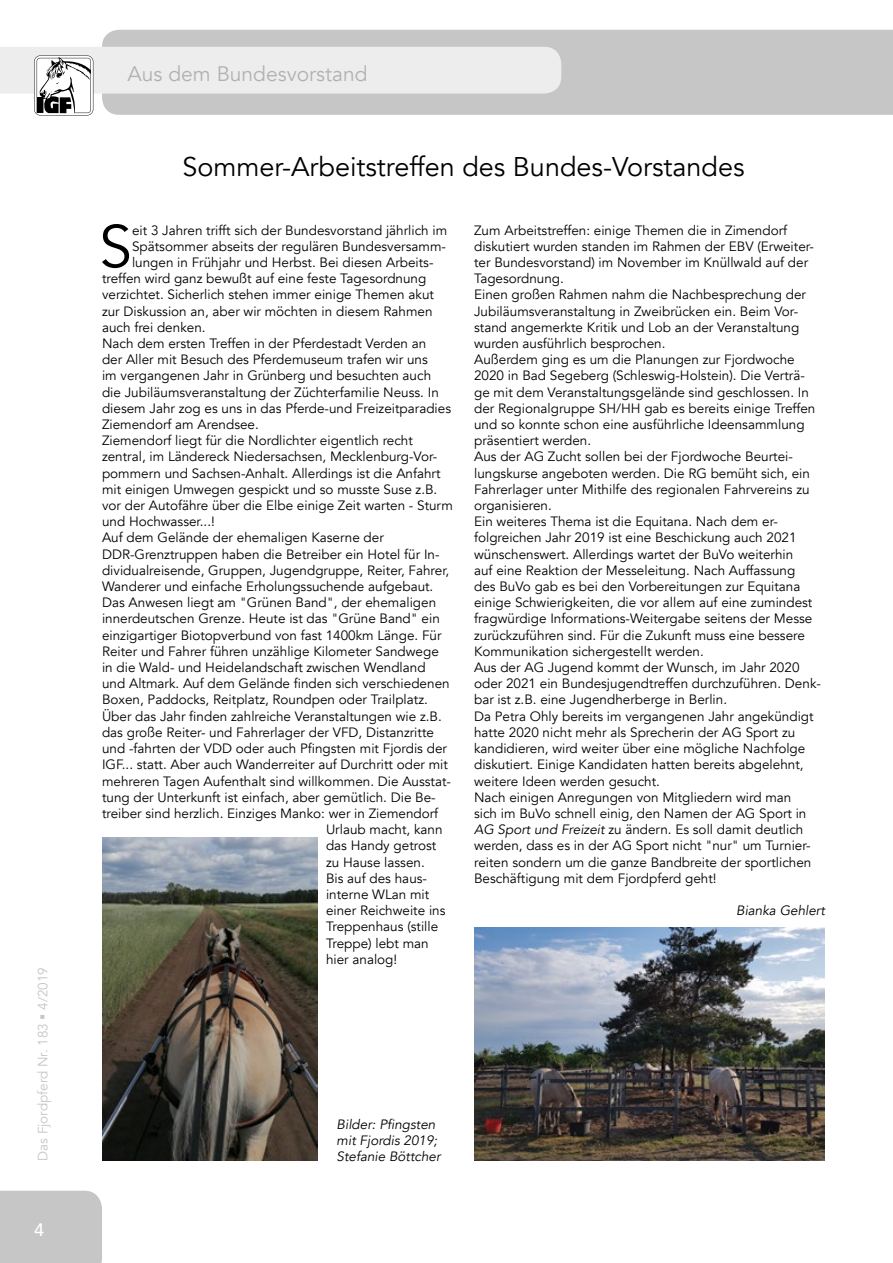
<style>
.page{position:relative;width:893px;height:1263px;background:#fff}
.page>*{position:absolute;margin:0;border:0;box-sizing:border-box;transform-origin:0 0}
.t1{font:59.25px "Avenir";color:#000}
.t2{font:27px "Avenir";color:#000}
.t3{font:21px "Avenir";color:#b3b2b2}
.t4{font:500 18px "Avenir";color:#fff}
.t5{font:13.5px/16.2px "Avenir";color:#000}
.t6{font:italic 13.5px/16.2px "Avenir";color:#000}
.t7{font:13.5px "Avenir";color:#c6c6c6}
.s1{font-style:italic}
</style>
<div class="page">
<div style="left:102px;top:30px;width:791px;height:85px;background:#c6c6c6"></div>
<div style="left:0;top:1191px;width:102px;height:72px;background:#c6c6c6"></div>
<svg style="left:0;top:47px;width:561px;height:69px;background:#dedede"></svg>
<img style="left:474px;top:927px;width:351px;height:234px">
<img style="left:102px;top:837px;width:216px;height:324px">
<p class="t7" style="left:35px;top:1161px;width:195px;rotate:-90deg">Das Fjordpferd Nr. 183 ▪ 4/2019</p>
<h3 class="t4" style="left:34px;top:1214px;width:12px">4</h3>
<h3 class="t3" style="left:128px;top:61px;width:242px">Aus dem Bundesvorstand</h3>
<h2 class="t2" style="left:182px;top:150px;width:563px">Sommer-Arbeitstreffen des Bundes-Vorstandes</h2>
<h1 class="t1" style="left:99px;top:211px;width:34px">S</h1>
<p class="t5" style="left:132px;top:222px;width:317px">eit 3 Jahren trifft sich der Bundesvorstand jährlich im</p>
<p class="t5" style="left:132px;top:238px;width:315px">Spätsommer abseits der regulären Bundesversamm-</p>
<p class="t5" style="left:132px;top:255px;width:303px">lungen in Frühjahr und Herbst. Bei diesen Arbeits-</p>
<p class="t5" style="left:102px;top:271px;width:326px">treffen wird ganz bewußt auf eine feste Tagesordnung</p>
<p class="t5" style="left:102px;top:287px;width:333px">verzichtet. Sicherlich stehen immer einige Themen akut</p>
<p class="t5" style="left:102px;top:303px;width:332px">zur Diskussion an, aber wir möchten in diesem Rahmen</p>
<p class="t5" style="left:102px;top:319px;width:105px">auch frei denken.</p>
<p class="t5" style="left:102px;top:336px;width:326px">Nach dem ersten Treffen in der Pferdestadt Verden an</p>
<p class="t5" style="left:102px;top:352px;width:327px">der Aller mit Besuch des Pferdemuseum trafen wir uns</p>
<p class="t5" style="left:102px;top:368px;width:331px">im vergangenen Jahr in Grünberg und besuchten auch</p>
<p class="t5" style="left:102px;top:384px;width:338px">die Jubiläumsveranstaltung der Züchterfamilie Neuss. In</p>
<p class="t5" style="left:102px;top:400px;width:351px">diesem Jahr zog es uns in das Pferde-und Freizeitparadies</p>
<p class="t5" style="left:102px;top:417px;width:158px">Ziemendorf am Arendsee.</p>
<p class="t5" style="left:102px;top:433px;width:312px">Ziemendorf liegt für die Nordlichter eigentlich recht</p>
<p class="t5" style="left:102px;top:449px;width:337px">zentral, im Ländereck Niedersachsen, Mecklenburg-Vor-</p>
<p class="t5" style="left:102px;top:465px;width:340px">pommern und Sachsen-Anhalt. Allerdings ist die Anfahrt</p>
<p class="t5" style="left:102px;top:481px;width:337px">mit einigen Umwegen gespickt und so musste Suse z.B.</p>
<p class="t5" style="left:102px;top:498px;width:352px">vor der Autofähre über die Elbe einige Zeit warten - Sturm</p>
<p class="t5" style="left:102px;top:514px;width:114px">und Hochwasser...!</p>
<p class="t5" style="left:102px;top:530px;width:283px">Auf dem Gelände der ehemaligen Kaserne der</p>
<p class="t5" style="left:102px;top:546px;width:339px">DDR-Grenztruppen haben die Betreiber ein Hotel für In-</p>
<p class="t5" style="left:102px;top:562px;width:349px">dividualreisende, Gruppen, Jugendgruppe, Reiter, Fahrer,</p>
<p class="t5" style="left:102px;top:579px;width:333px">Wanderer und einfache Erholungssuchende aufgebaut.</p>
<p class="t5" style="left:102px;top:595px;width:336px">Das Anwesen liegt am "Grünen Band", der ehemaligen</p>
<p class="t5" style="left:102px;top:611px;width:339px">innerdeutschen Grenze. Heute ist das "Grüne Band" ein</p>
<p class="t5" style="left:102px;top:627px;width:341px">einzigartiger Biotopverbund von fast 1400km Länge. Für</p>
<p class="t5" style="left:102px;top:643px;width:338px">Reiter und Fahrer führen unzählige Kilometer Sandwege</p>
<p class="t5" style="left:102px;top:660px;width:325px">in die Wald- und Heidelandschaft zwischen Wendland</p>
<p class="t5" style="left:102px;top:676px;width:349px">und Altmark. Auf dem Gelände finden sich verschiedenen</p>
<p class="t5" style="left:102px;top:692px;width:327px">Boxen, Paddocks, Reitplatz, Roundpen oder Trailplatz.</p>
<p class="t5" style="left:102px;top:708px;width:341px">Über das Jahr finden zahlreiche Veranstaltungen wie z.B.</p>
<p class="t5" style="left:102px;top:724px;width:333px">das große Reiter- und Fahrerlager der VFD, Distanzritte</p>
<p class="t5" style="left:102px;top:741px;width:346px">und -fahrten der VDD oder auch Pfingsten mit Fjordis der</p>
<p class="t5" style="left:102px;top:757px;width:347px">IGF... statt. Aber auch Wanderreiter auf Durchritt oder mit</p>
<p class="t5" style="left:102px;top:773px;width:351px">mehreren Tagen Aufenthalt sind willkommen. Die Ausstat-</p>
<p class="t5" style="left:102px;top:789px;width:335px">tung der Unterkunft ist einfach, aber gemütlich. Die Be-</p>
<p class="t5" style="left:102px;top:805px;width:338px">treiber sind herzlich. Einziges Manko: wer in Ziemendorf</p>
<p class="t5" style="left:326px;top:822px;width:118px">Urlaub macht, kann</p>
<p class="t5" style="left:326px;top:838px;width:112px">das Handy getrost</p>
<p class="t5" style="left:326px;top:854px;width:100px">zu Hause lassen.</p>
<p class="t5" style="left:326px;top:870px;width:103px">Bis auf des haus-</p>
<p class="t5" style="left:326px;top:886px;width:105px">interne WLan mit</p>
<p class="t5" style="left:326px;top:903px;width:121px">einer Reichweite ins</p>
<p class="t5" style="left:326px;top:919px;width:114px">Treppenhaus (stille</p>
<p class="t5" style="left:326px;top:935px;width:104px">Treppe) lebt man</p>
<p class="t5" style="left:326px;top:951px;width:73px">hier analog!</p>
<p class="t5" style="left:474px;top:222px;width:348px">Zum Arbeitstreffen: einige Themen die in Zimendorf diskutiert wurden standen im Rahmen der EBV (Erweiter&shy;ter Bundesvorstand) im November im Knüllwald auf der Tagesordnung.<br>Einen großen Rahmen nahm die Nachbesprechung der Jubiläumsveranstaltung in Zweibrücken ein. Beim Vor&shy;stand angemerkte Kritik und Lob an der Veranstaltung wurden ausführlich besprochen.<br>Außerdem ging es um die Planungen zur Fjordwoche 2020 in Bad Segeberg (Schleswig-Holstein). Die Verträ&shy;ge mit dem Veranstaltungsgelände sind geschlossen. In der Regionalgruppe SH/HH gab es bereits einige Treffen und so konnte schon eine ausführliche Ideensammlung präsentiert werden.<br>Aus der AG Zucht sollen bei der Fjordwoche Beurtei&shy;lungskurse angeboten werden. Die RG bemüht sich, ein Fahrerlager unter Mithilfe des regionalen Fahrvereins zu organisieren.<br>Ein weiteres Thema ist die Equitana. Nach dem er&shy;folgreichen Jahr 2019 ist eine Beschickung auch 2021 wünschenswert. Allerdings wartet der BuVo weiterhin<br>auf eine Reaktion der Messeleitung. Nach Auffassung<br>des BuVo gab es bei den Vorbereitungen zur Equitana einige Schwierigkeiten, die vor allem auf eine zumindest fragwürdige Informations-Weitergabe seitens der Messe zurückzuführen sind. Für die Zukunft muss eine bessere Kommunikation sichergestellt werden.<br>Aus der AG Jugend kommt der Wunsch, im Jahr 2020 oder 2021 ein Bundesjugendtreffen durchzuführen. Denk&shy;bar ist z.B. eine Jugendherberge in Berlin.<br>Da Petra Ohly bereits im vergangenen Jahr angekündigt hatte 2020 nicht mehr als Sprecherin der AG Sport zu kandidieren, wird weiter über eine mögliche Nachfolge diskutiert. Einige Kandidaten hatten bereits abgelehnt, weitere Ideen werden gesucht.<br>Nach einigen Anregungen von Mitgliedern wird man<br>sich im BuVo schnell einig, den Namen der AG Sport in <span class="s1">AG Sport und Freizeit</span> zu ändern. Es soll damit deutlich werden, dass es in der AG Sport nicht "nur" um Turnier&shy;reiten sondern um die ganze Bandbreite der sportlichen Beschäftigung mit dem Fjordpferd geht!</p>
<p class="t6" style="left:736px;top:903px;width:90px">Bianka Gehlert</p>
<p class="t6" style="left:337px;top:1116px;width:105px">Bilder: Pfingsten mit Fjordis 2019;<br>Stefanie Böttcher</p>
</div>
